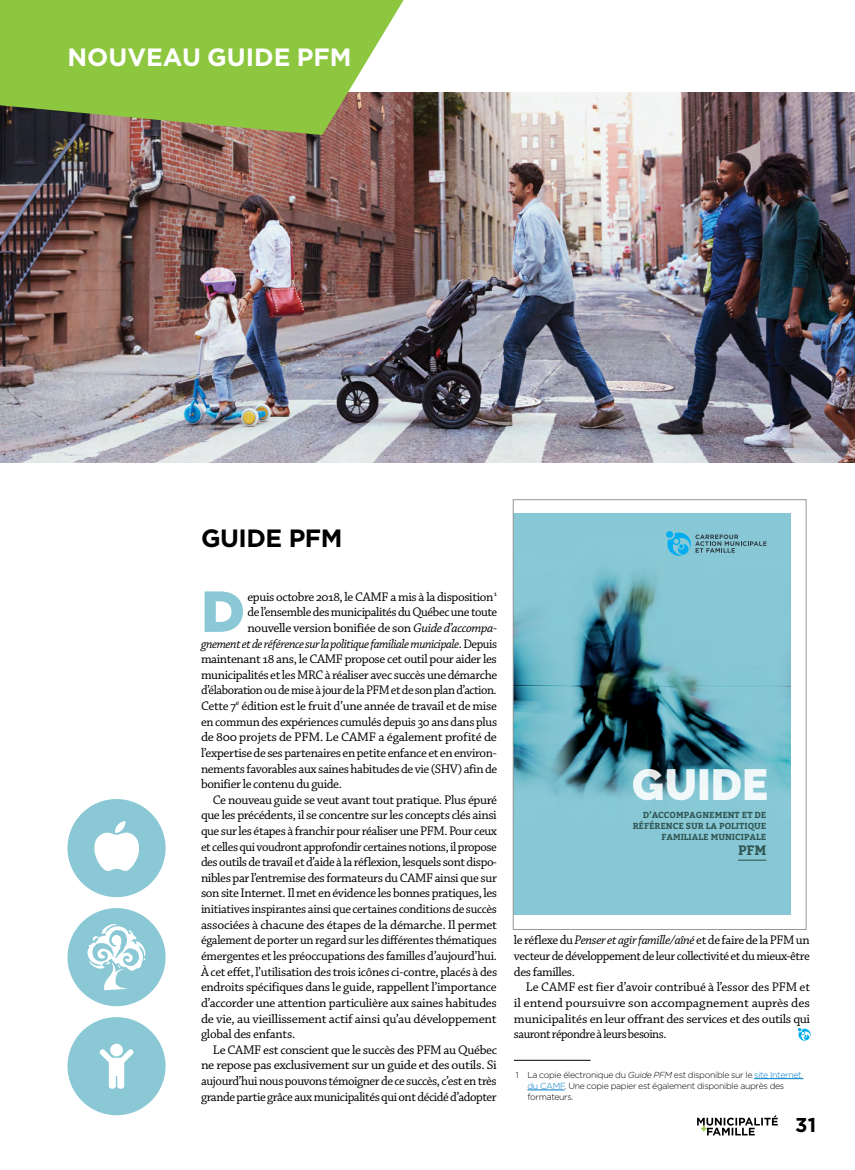
<style>
.page{position:relative;width:855px;height:1170px;background:#fff}
.page>*{position:absolute;margin:0;border:0;box-sizing:border-box;transform-origin:0 0}
.t1{font:900 57.75px "Gotham";color:#89c8d4}
.t2{font:900 43.5px "Raleway";color:#fff}
.t3{font:700 25px "Gotham";color:#fff}
.t4{font:700 25px "Gotham";letter-spacing:-.02em;color:#000}
.t5{font:700 20px "Gotham";color:#000}
.t6{font:700 13.62px "Bitter";color:#305552}
.t7{font:13.12px/15.6px "Chaparral Pro";letter-spacing:-.03em;color:#000;text-align:justify}
.t8{font:13.12px "Chaparral Pro";letter-spacing:-.03em;color:#000;scale:1.04 1}
.t9{font:13.12px "Chaparral Pro";letter-spacing:-.03em;color:#000;scale:.96 1}
.t10{font:italic 13.12px "Chaparral Pro";letter-spacing:-.035em;color:#000;scale:.96 1}
.t11{font:300 8.75px/11.2px "Gotham";letter-spacing:-.035em;color:#000}
.t12{font:700 8.75px/10.9px "Bitter";color:#305552;text-align:right}
.s1{font-style:italic}
.s2{font-style:normal}
.s3{color:#007cc4}
</style>
<div class="page">
<hr style="left:514px;top:1060px;width:77px;height:1px;background:#000">
<hr style="left:754px;top:1078px;width:49px;height:1px;background:#007cc4">
<hr style="left:527px;top:1090px;width:38px;height:1px;background:#007cc4">
<svg style="left:798px;top:1028px;width:13px;height:13px"></svg>
<img style="left:515px;top:513px;width:276px;height:402px">
<svg style="left:666px;top:531px;width:101px;height:25px;background:#6cb3c6"></svg>
<svg style="left:738px;top:860px;width:28px;height:1px"></svg>
<div style="left:513px;top:499px;width:293px;height:431px;border:1px solid #939598"></div>
<img style="left:0;top:93px;width:855px;height:369px">
<svg style="left:0;top:0;width:404px;height:135px;background:#8eb84a"></svg>
<div style="left:68px;top:799px;width:98px;height:98px;background:#89c8d4;border-radius:50%"></div>
<svg style="left:94px;top:821px;width:45px;height:50px"></svg>
<div style="left:68px;top:908px;width:98px;height:98px;background:#89c8d4;border-radius:50%"></div>
<svg style="left:87px;top:924px;width:59px;height:66px"></svg>
<div style="left:68px;top:1017px;width:98px;height:98px;background:#89c8d4;border-radius:50%"></div>
<svg style="left:100px;top:1044px;width:33px;height:45px"></svg>
<svg style="left:697px;top:1115px;width:81px;height:20px"></svg>
<h3 class="t3" style="left:68px;top:42px;width:286px">NOUVEAU GUIDE PFM</h3>
<h3 class="t4" style="left:201px;top:524px;width:143px">GUIDE PFM</h3>
<h1 class="t1" style="left:201px;top:578px;width:46px">D</h1>
<p class="t7" style="left:248px;top:589px;width:251px">epuis octobre 2018, le CAMF a mis à la disposition<sup>1</sup></p>
<p class="t7" style="left:248px;top:605px;width:251px">de l’ensemble des municipalités du Québec une toute</p>
<p class="t7" style="left:248px;top:620px;width:251px">nouvelle version bonifiée de son <span class="s1">Guide d’accompa-</span></p>
<p class="t10" style="left:201px;top:636px;width:310px">gnement et de référence sur la politique familiale municipale<span class="s2">. Depuis</span></p>
<p class="t7" style="left:201px;top:652px;width:297px">maintenant 18 ans, le CAMF propose cet outil pour aider les</p>
<p class="t7" style="left:201px;top:667px;width:298px">municipalités et les MRC à réaliser avec succès une démarche</p>
<p class="t9" style="left:201px;top:683px;width:310px">d’élaboration ou de mise à jour de la PFM et de son plan d’action.</p>
<p class="t7" style="left:201px;top:699px;width:298px">Cette 7<sup>e</sup> édition est le fruit d’une année de travail et de mise</p>
<p class="t7" style="left:201px;top:714px;width:298px">en commun des expériences cumulés depuis 30 ans dans plus</p>
<p class="t8" style="left:201px;top:730px;width:286px">de 800 projets de PFM. Le CAMF a également profité de</p>
<p class="t7" style="left:201px;top:745px;width:298px">l’expertise de ses partenaires en petite enfance et en environ-</p>
<p class="t7" style="left:201px;top:761px;width:298px">nements favorables aux saines habitudes de vie (SHV) afin de</p>
<p class="t7" style="left:201px;top:777px;width:142px">bonifier le contenu du guide.</p>
<p class="t7" style="left:213px;top:792px;width:286px">Ce nouveau guide se veut avant tout pratique. Plus épuré</p>
<p class="t7" style="left:201px;top:808px;width:297px">que les précédents, il se concentre sur les concepts clés ainsi</p>
<p class="t7" style="left:201px;top:824px;width:298px">que sur les étapes à franchir pour réaliser une PFM. Pour ceux</p>
<p class="t7" style="left:201px;top:839px;width:297px">et celles qui voudront approfondir certaines notions, il propose</p>
<p class="t7" style="left:201px;top:855px;width:298px">des outils de travail et d’aide à la réflexion, lesquels sont dispo-</p>
<p class="t7" style="left:201px;top:870px;width:298px">nibles par l’entremise des formateurs du CAMF ainsi que sur</p>
<p class="t7" style="left:201px;top:886px;width:298px">son site Internet. Il met en évidence les bonnes pratiques, les</p>
<p class="t7" style="left:201px;top:902px;width:297px">initiatives inspirantes ainsi que certaines conditions de succès</p>
<p class="t7" style="left:201px;top:917px;width:298px">associées à chacune des étapes de la démarche. Il permet</p>
<p class="t9" style="left:201px;top:933px;width:310px">également de porter un regard sur les différentes thématiques</p>
<p class="t7" style="left:201px;top:949px;width:298px">émergentes et les préoccupations des familles d’aujourd’hui.</p>
<p class="t7" style="left:201px;top:964px;width:298px">À cet effet, l’utilisation des trois icônes ci-contre, placés à des</p>
<p class="t7" style="left:201px;top:980px;width:297px">endroits spécifiques dans le guide, rappellent l’importance</p>
<p class="t7" style="left:201px;top:995px;width:297px">d’accorder une attention particulière aux saines habitudes</p>
<p class="t8" style="left:201px;top:1011px;width:286px">de vie, au vieillissement actif ainsi qu’au développement</p>
<p class="t7" style="left:201px;top:1027px;width:96px">global des enfants.</p>
<p class="t7" style="left:213px;top:1042px;width:286px">Le CAMF est conscient que le succès des PFM au Québec</p>
<p class="t8" style="left:201px;top:1058px;width:286px">ne repose pas exclusivement sur un guide et des outils. Si</p>
<p class="t7" style="left:201px;top:1074px;width:297px">aujourd’hui nous pouvons témoigner de ce succès, c’est en très</p>
<p class="t7" style="left:201px;top:1089px;width:297px">grande partie grâce aux municipalités qui ont décidé d’adopter</p>
<h2 class="t2" style="left:633px;top:760px;width:137px">GUIDE</h2>
<p class="t12" style="left:633px;top:809px;width:135px">D’ACCOMPAGNEMENT ET DE<br>RÉFÉRENCE SUR LA POLITIQUE<br>FAMILIALE MUNICIPALE</p>
<p class="t6" style="left:738px;top:842px;width:30px">PFM</p>
<p class="t7" style="left:514px;top:933px;width:297px">le réflexe du <span class="s1">Penser et agir famille/aîné</span> et de faire de la PFM un vecteur de développement de leur collectivité et du mieux-être des familles.</p>
<p class="t7" style="left:514px;top:980px;width:298px;text-indent:12px">Le CAMF est fier d’avoir contribué à l’essor des PFM et il entend poursuivre son accompagnement auprès des municipalités en leur offrant des services et des outils qui sauront répondre à leurs besoins.</p>
<p class="t11" style="left:527px;top:1069px;width:276px;text-indent:-11px">1 La copie électronique du <span class="s1">Guide PFM</span> est disponible sur le <span class="s3">site Internet du CAMF</span>. Une copie papier est également disponible auprès des formateurs.</p>
<h3 class="t5" style="left:795px;top:1113px;width:22px">31</h3>
</div>
